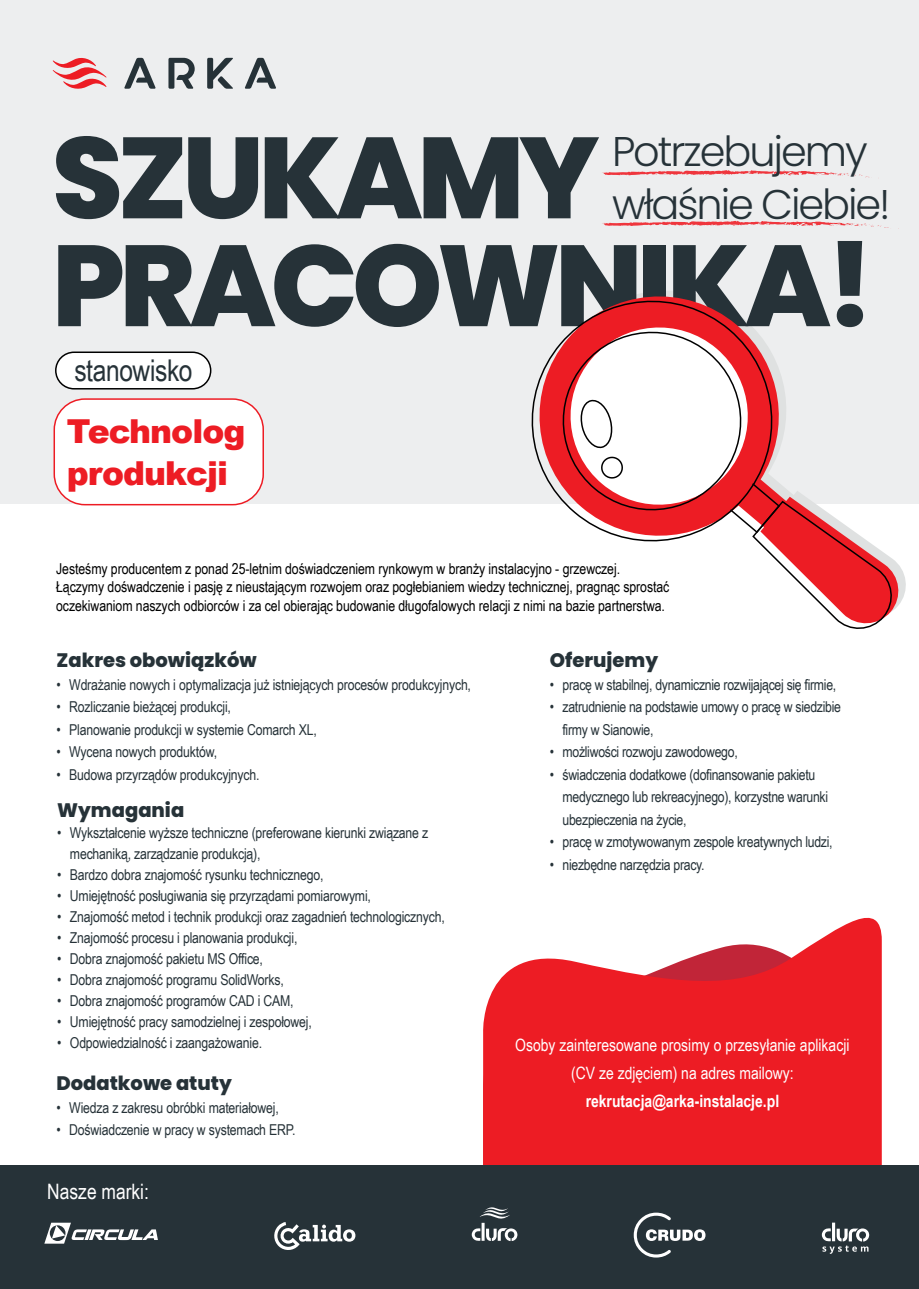
<style>
.page{position:relative;width:919px;height:1289px;background:#fff}
.page>*{position:absolute;margin:0;border:0;box-sizing:border-box;transform-origin:0 0}
.t1{font:300 41.4px/52.5px "Poppins";letter-spacing:-.05em;color:#263238}
.t2{font:900 33px/42px "Arial";letter-spacing:-.03em;color:#ed1c24}
.t3{font:30px "Arial Narrow";letter-spacing:-.015em;color:#263238}
.t4{font:21.3px "Arial Narrow";color:#fff}
.t5{font:800 19.5px "Poppins";color:#263238}
.t6{font:16.95px/28.2px "Arial Narrow";color:#fff;text-align:center}
.t7{font:700 16.95px "Arial Narrow";color:#fff}
.t8{font:15px/22.5px "Arial Narrow";letter-spacing:-.015em;color:#263238}
.t9{font:15px/18px "Arial Narrow";letter-spacing:-.005em;color:#000}
</style>
<div class="page">
<div style="left:0;top:0;width:918px;height:503px;background:#edeeef"></div>
<svg style="left:56px;top:136px;width:126px;height:83px"></svg>
<svg style="left:188px;top:137px;width:70px;height:82px"></svg>
<svg style="left:265px;top:137px;width:624px;height:91px"></svg>
<svg style="left:483px;top:917px;width:398px;height:248px;fill:#ed1c24"></svg>
<div style="left:0;top:1165px;width:918px;height:123px;background:#263238"></div>
<svg style="left:44px;top:1222px;width:114px;height:21px"></svg>
<svg style="left:633px;top:1212px;width:72px;height:45px"></svg>
<svg style="left:274px;top:1222px;width:81px;height:28px"></svg>
<svg style="left:471px;top:1207px;width:46px;height:33px"></svg>
<svg style="left:821px;top:1222px;width:48px;height:31px"></svg>
<svg style="left:53px;top:58px;width:53px;height:31px"></svg>
<svg style="left:168px;top:58px;width:27px;height:31px"></svg>
<svg style="left:207px;top:58px;width:26px;height:31px"></svg>
<svg style="left:124px;top:58px;width:32px;height:31px"></svg>
<svg style="left:245px;top:58px;width:31px;height:31px"></svg>
<svg style="left:58px;top:241px;width:837px;height:388px"></svg>
<div style="left:54px;top:399px;width:209px;height:105px;background:#fff;border-radius:31px"></div>
<div style="left:53px;top:398px;width:211px;height:107px;border:2px solid #ed1c24;border-radius:31px"></div>
<div style="left:56px;top:352px;width:155px;height:37px;background:#fff;border-radius:18px"></div>
<div style="left:55px;top:351px;width:156px;height:38px;border:2px solid #000;border-radius:18px"></div>
<h3 class="t3" style="left:74px;top:348px;width:120px">stanowisko</h3>
<h2 class="t2" style="left:67px;top:409px;width:180px">Technolog produkcji</h2>
<h1 class="t1" style="left:612px;top:126px;width:280px">Potrzebujemy właśnie Ciebie!</h1>
<p class="t9" style="left:56px;top:559px;width:614px">Jesteśmy producentem z ponad 25-letnim doświadczeniem rynkowym w branży instalacyjno - grzewczej.<br>Łączymy dośwadczenie i pasję z nieustającym rozwojem oraz pogłebianiem wiedzy technicznej, pragnąc sprostać oczekiwaniom naszych odbiorców i za cel obierając budowanie długofalowych relacji z nimi na bazie partnerstwa.</p>
<h3 class="t5" style="left:56px;top:649px;width:202px">Zakres obowiązków</h3>
<p class="t8" style="left:56px;top:672px;width:416px">• Wdrażanie nowych i optymalizacja już istniejących procesów produkcyjnych,</p>
<p class="t8" style="left:56px;top:695px;width:176px">• Rozliczanie bieżącej produkcji,</p>
<p class="t8" style="left:56px;top:717px;width:262px">• Planowanie produkcji w systemie Comarch XL,</p>
<p class="t8" style="left:56px;top:740px;width:162px">• Wycena nowych produktów,</p>
<p class="t8" style="left:56px;top:762px;width:204px">• Budowa przyrządów produkcyjnych.</p>
<h3 class="t5" style="left:57px;top:799px;width:128px">Wymagania</h3>
<p class="t8" style="left:70px;top:821px;width:360px;line-height:21px;text-indent:-13px">• Wykształcenie wyższe techniczne (preferowane kierunki związane z mechaniką, zarządzanie produkcją),</p>
<p class="t8" style="left:57px;top:863px;width:268px">• Bardzo dobra znajomość rysunku technicznego,</p>
<p class="t8" style="left:57px;top:884px;width:315px">• Umiejętność posługiwania się przyrządami pomiarowymi,</p>
<p class="t8" style="left:57px;top:905px;width:389px">• Znajomość metod i technik produkcji oraz zagadnień technologicznych,</p>
<p class="t8" style="left:57px;top:926px;width:242px">• Znajomość procesu i planowania produkcji,</p>
<p class="t8" style="left:57px;top:947px;width:207px">• Dobra znajomość pakietu MS Office,</p>
<p class="t8" style="left:57px;top:968px;width:228px">• Dobra znajomość programu SolidWorks,</p>
<p class="t8" style="left:57px;top:989px;width:238px">• Dobra znajomość programów CAD i CAM,</p>
<p class="t8" style="left:57px;top:1010px;width:256px">• Umiejętność pracy samodzielnej i zespołowej,</p>
<p class="t8" style="left:57px;top:1031px;width:206px">• Odpowiedzialność i zaangażowanie.</p>
<h3 class="t5" style="left:56px;top:1071px;width:177px">Dodatkowe atuty</h3>
<p class="t8" style="left:56px;top:1095px;width:224px">• Wiedza z zakresu obróbki materiałowej,</p>
<p class="t8" style="left:56px;top:1117px;width:241px">• Doświadczenie w pracy w systemach ERP.</p>
<h3 class="t4" style="left:47px;top:1175px;width:103px">Nasze marki:</h3>
<h3 class="t5" style="left:549px;top:649px;width:110px">Oferujemy</h3>
<p class="t8" style="left:549px;top:672px;width:288px">• pracę w stabilnej, dynamicznie rozwijającej się firmie,</p>
<p class="t8" style="left:562px;top:695px;width:280px;text-indent:-13px">• zatrudnienie na podstawie umowy o pracę w siedzibie firmy w Sianowie,</p>
<p class="t8" style="left:549px;top:740px;width:189px">• możliwości rozwoju zawodowego,</p>
<p class="t8" style="left:562px;top:762px;width:267px;text-indent:-13px">• świadczenia dodatkowe (dofinansowanie pakietu medycznego lub rekreacyjnego), korzystne warunki ubezpieczenia na życie,</p>
<p class="t8" style="left:549px;top:830px;width:284px">• pracę w zmotywowanym zespole kreatywnych ludzi,</p>
<p class="t8" style="left:549px;top:852px;width:156px">• niezbędne narzędzia pracy.</p>
<p class="t6" style="left:515px;top:1029px;width:336px">Osoby zainteresowane prosimy o przesyłanie aplikacji (CV ze zdjęciem) na adres mailowy:</p>
<p class="t7" style="left:585px;top:1088px;width:195px">rekrutacja@arka-instalacje.pl</p>
</div>
